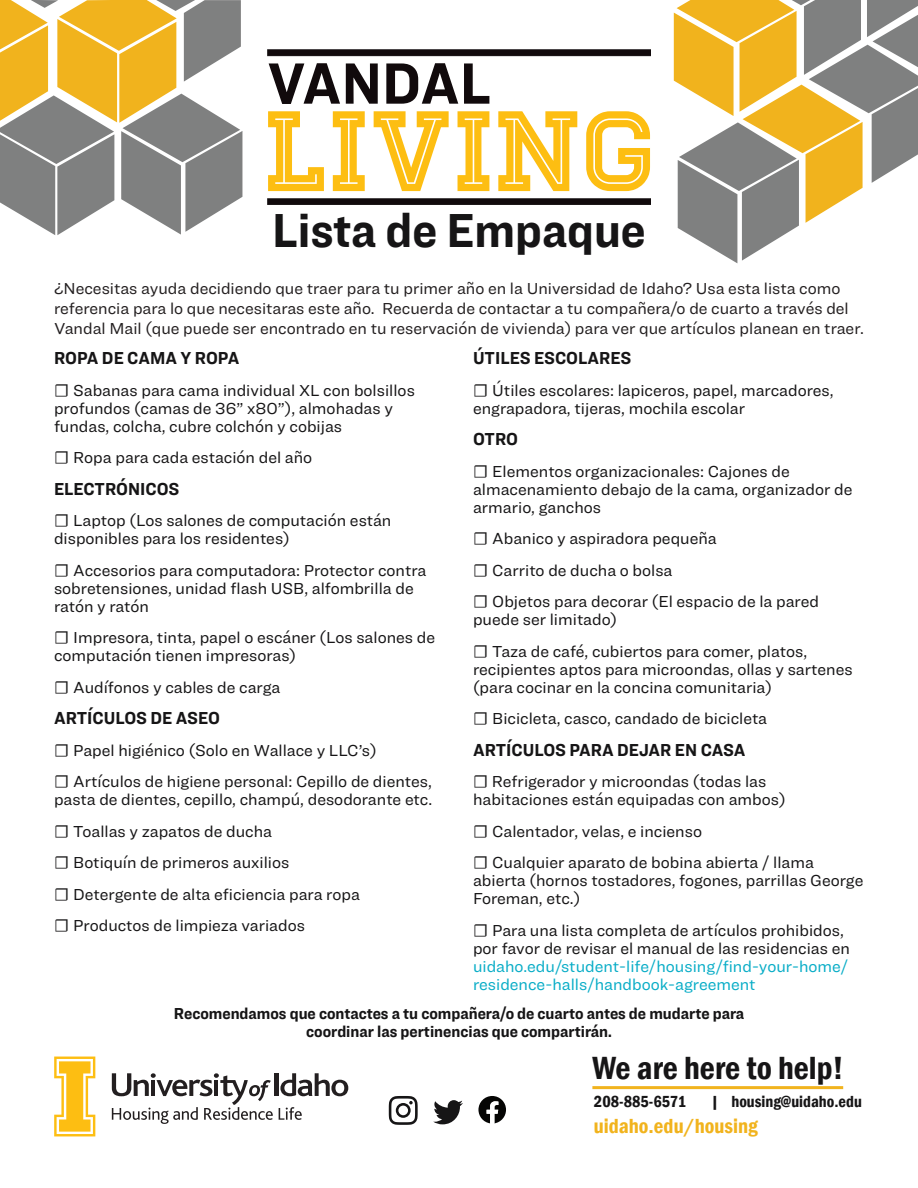
<style>
.page{position:relative;width:918px;height:1188px;background:#fff}
.page>*{position:absolute;margin:0;border:0;box-sizing:border-box;transform-origin:0 0}
.t1{font:700 49.5px "Ringside Narrow";color:#161516}
.t2{font:600 condensed 33px "Franklin Gothic";color:#161516}
.t3{font:600 condensed 21px "Franklin Gothic";color:#f1b31d}
.t4{font:700 18px "Ringside Narrow";color:#161516}
.t5{font:16.5px/18px "Ringside";color:#161516}
.t6{font:16.5px/19.8px "Ringside";color:#231f20}
.t7{font:700 16.5px/18px "Ringside Narrow";color:#161516;text-align:center}
.t8{font:16.5px/18px "Ringside";color:#09adc7}
.t9{font:600 condensed 16.5px "Franklin Gothic";color:#161516}
.s1{font-family:"Minion Pro";font-size:18px}
</style>
<div class="page">
<svg style="left:54px;top:1057px;width:41px;height:79px"></svg>
<div style="left:274px;top:1073px;width:5px;height:23px;background:#231f20"></div>
<svg style="left:280px;top:1073px;width:68px;height:23px"></svg>
<svg style="left:112px;top:1073px;width:161px;height:51px"></svg>
<svg style="left:279px;top:1107px;width:23px;height:13px"></svg>
<hr style="left:592px;top:1086px;width:251px;height:3px;background:#f1b31d">
<svg style="left:389px;top:1096px;width:29px;height:28px"></svg>
<svg style="left:433px;top:1100px;width:30px;height:24px"></svg>
<img style="left:268px;top:50px;width:382px;height:155px">
<svg style="left:268px;top:111px;width:56px;height:80px"></svg>
<svg style="left:333px;top:111px;width:32px;height:80px"></svg>
<svg style="left:374px;top:111px;width:75px;height:80px"></svg>
<svg style="left:458px;top:111px;width:31px;height:80px"></svg>
<svg style="left:498px;top:111px;width:79px;height:80px"></svg>
<svg style="left:586px;top:111px;width:64px;height:80px"></svg>
<svg style="left:269px;top:63px;width:71px;height:41px"></svg>
<svg style="left:346px;top:63px;width:32px;height:41px"></svg>
<svg style="left:386px;top:63px;width:72px;height:41px"></svg>
<svg style="left:464px;top:63px;width:25px;height:41px"></svg>
<svg style="left:674px;top:0;width:244px;height:263px"></svg>
<svg style="left:0;top:0;width:242px;height:235px"></svg>
<svg style="left:478px;top:1096px;width:28px;height:28px"></svg>
<h1 class="t1" style="left:272px;top:194px;width:375px">Lista de Empaque</h1>
<p class="t6" style="left:54px;top:278px;width:811px">¿Necesitas ayuda decidiendo que traer para tu primer año en la Universidad de Idaho? Usa esta lista como referencia para lo que necesitaras este año. Recuerda de contactar a tu compañera/o de cuarto a través del<br>Vandal Mail (que puede ser encontrado en tu reservación de vivienda) para ver que artículos planean en traer.</p>
<p class="t4" style="left:54px;top:345px;width:187px">ROPA DE CAMA Y ROPA</p>
<p class="t5" style="left:54px;top:381px;width:362px"><span class="s1">☐</span> Sabanas para cama individual XL con bolsillos profundos (camas de 36” x80”), almohadas y fundas, colcha, cubre colchón y cobijas</p>
<p class="t5" style="left:54px;top:448px;width:260px"><span class="s1">☐</span> Ropa para cada estación del año</p>
<p class="t4" style="left:54px;top:476px;width:127px">ELECTRÓNICOS</p>
<p class="t5" style="left:54px;top:511px;width:339px"><span class="s1">☐</span> Laptop (Los salones de computación están disponibles para los residentes)</p>
<p class="t5" style="left:54px;top:561px;width:374px"><span class="s1">☐</span> Accesorios para computadora: Protector contra sobretensiones, unidad flash USB, alfombrilla de ratón y ratón</p>
<p class="t5" style="left:54px;top:628px;width:383px"><span class="s1">☐</span> Impresora, tinta, papel o escáner (Los salones de computación tienen impresoras)</p>
<p class="t5" style="left:54px;top:678px;width:228px"><span class="s1">☐</span> Audífonos y cables de carga</p>
<p class="t4" style="left:54px;top:705px;width:167px">ARTÍCULOS DE ASEO</p>
<p class="t5" style="left:54px;top:734px;width:379px;line-height:31.5px"><span class="s1">☐</span> Papel higiénico (Solo en Wallace y LLC’s)<br><span class="s1">☐</span> Artículos de higiene personal: Cepillo de dientes,</p>
<p class="t5" style="left:54px;top:784px;width:380px;line-height:31.5px">pasta de dientes, cepillo, champú, desodorante etc. <span class="s1">☐</span> Toallas y zapatos de ducha<br><span class="s1">☐</span> Botiquín de primeros auxilios<br><span class="s1">☐</span> Detergente de alta eficiencia para ropa<br><span class="s1">☐</span> Productos de limpieza variados</p>
<p class="t4" style="left:473px;top:345px;width:160px">ÚTILES ESCOLARES</p>
<p class="t5" style="left:473px;top:381px;width:362px"><span class="s1">☐</span> Útiles escolares: lapiceros, papel, marcadores, engrapadora, tijeras, mochila escolar</p>
<p class="t4" style="left:473px;top:426px;width:47px">OTRO</p>
<p class="t5" style="left:473px;top:462px;width:381px"><span class="s1">☐</span> Elementos organizacionales: Cajones de almacenamiento debajo de la cama, organizador de armario, ganchos</p>
<p class="t5" style="left:473px;top:523px;width:348px;line-height:31.5px"><span class="s1">☐</span> Abanico y aspiradora pequeña<br><span class="s1">☐</span> Carrito de ducha o bolsa<br><span class="s1">☐</span> Objetos para decorar (El espacio de la pared</p>
<p class="t5" style="left:473px;top:604px;width:336px;line-height:31.5px">puede ser limitado)<br><span class="s1">☐</span> Taza de café, cubiertos para comer, platos,</p>
<p class="t5" style="left:473px;top:660px;width:381px">recipientes aptos para microondas, ollas y sartenes (para cocinar en la concina comunitaria)</p>
<p class="t5" style="left:473px;top:709px;width:296px"><span class="s1">☐</span> Bicicleta, casco, candado de bicicleta</p>
<p class="t4" style="left:473px;top:737px;width:274px">ARTÍCULOS PARA DEJAR EN CASA</p>
<p class="t5" style="left:473px;top:772px;width:314px"><span class="s1">☐</span> Refrigerador y microondas (todas las habitaciones están equipadas con ambos)</p>
<p class="t5" style="left:473px;top:815px;width:343px;line-height:31.5px"><span class="s1">☐</span> Calentador, velas, e incienso<br><span class="s1">☐</span> Cualquier aparato de bobina abierta / llama</p>
<p class="t5" style="left:473px;top:871px;width:392px">abierta (hornos tostadores, fogones, parrillas George<br>Foreman, etc.)</p>
<p class="t5" style="left:473px;top:921px;width:378px"><span class="s1">☐</span> Para una lista completa de artículos prohibidos, por favor de revisar el manual de las residencias en</p>
<p class="t8" style="left:473px;top:957px;width:377px">uidaho.edu/student-life/housing/find-your-home/ residence-halls/handbook-agreement</p>
<p class="t7" style="left:174px;top:1004px;width:572px">Recomendamos que contactes a tu compañera/o de cuarto antes de mudarte para coordinar las pertinencias que compartirán.</p>
<h2 class="t2" style="left:592px;top:1046px;width:253px">We are here to help!</h2>
<p class="t9" style="left:594px;top:1091px;width:94px">208-885-6571</p>
<p class="t9" style="left:711px;top:1091px;width:152px">| housing@uidaho.edu</p>
<p class="t3" style="left:594px;top:1112px;width:165px">uidaho.edu/housing</p>
</div>
